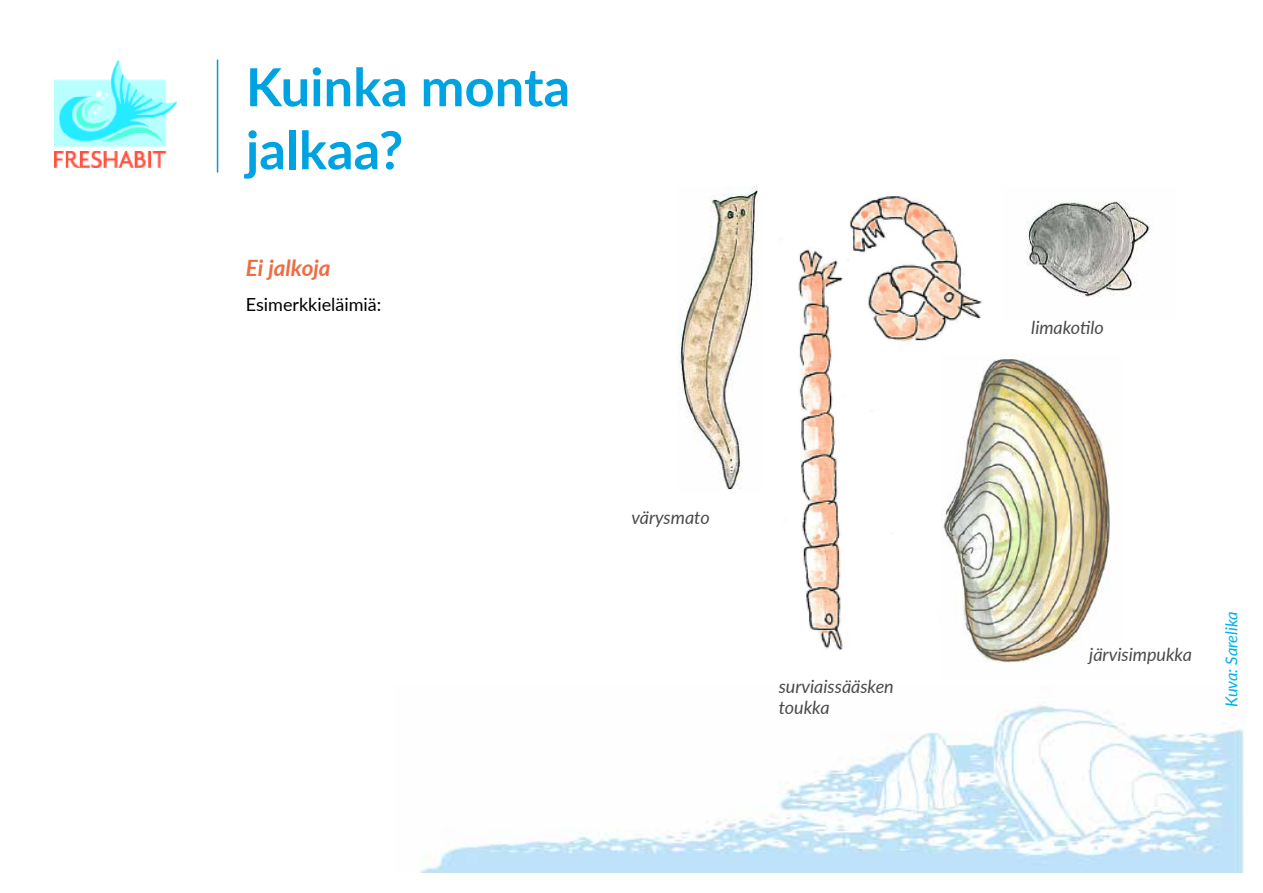
<style>
.page{position:relative;width:1263px;height:893px;background:#fff}
.page>*{position:absolute;margin:0;border:0;box-sizing:border-box;transform-origin:0 0}
.t1{font:700 52.5px/63px "Lato";color:#00a3e2}
.t2{font:italic 700 22.5px "Lato";color:#ed6d43}
.t3{font:italic 18px/21.6px "Lato";color:#4a4a49}
.t4{font:18px "Lato";color:#000}
.t5{font:italic 16.5px "Lato";color:#00b1eb}
</style>
<div class="page">
<img style="left:420px;top:702px;width:824px;height:171px">
<hr style="left:217px;top:60px;width:1px;height:112px;background:#009cd7">
<img style="left:54px;top:60px;width:123px;height:108px">
<img style="left:798px;top:196px;width:184px;height:454px">
<img style="left:941px;top:354px;width:170px;height:309px">
<img style="left:678px;top:186px;width:80px;height:304px">
<img style="left:1026px;top:201px;width:125px;height:96px">
<h1 class="t1" style="left:246px;top:53px;width:326px">Kuinka monta jalkaa?</h1>
<p class="t2" style="left:246px;top:251px;width:86px">Ei jalkoja</p>
<p class="t4" style="left:246px;top:292px;width:137px">Esimerkkieläimiä:</p>
<p class="t3" style="left:631px;top:505px;width:80px">värysmato</p>
<p class="t3" style="left:779px;top:675px;width:117px">surviaissääsken toukka</p>
<p class="t3" style="left:1031px;top:316px;width:74px">limakotilo</p>
<p class="t3" style="left:1089px;top:643px;width:104px">järvisimpukka</p>
<p class="t5" style="left:1220px;top:707px;width:97px;rotate:-90deg">Kuva: Sarelika</p>
</div>
